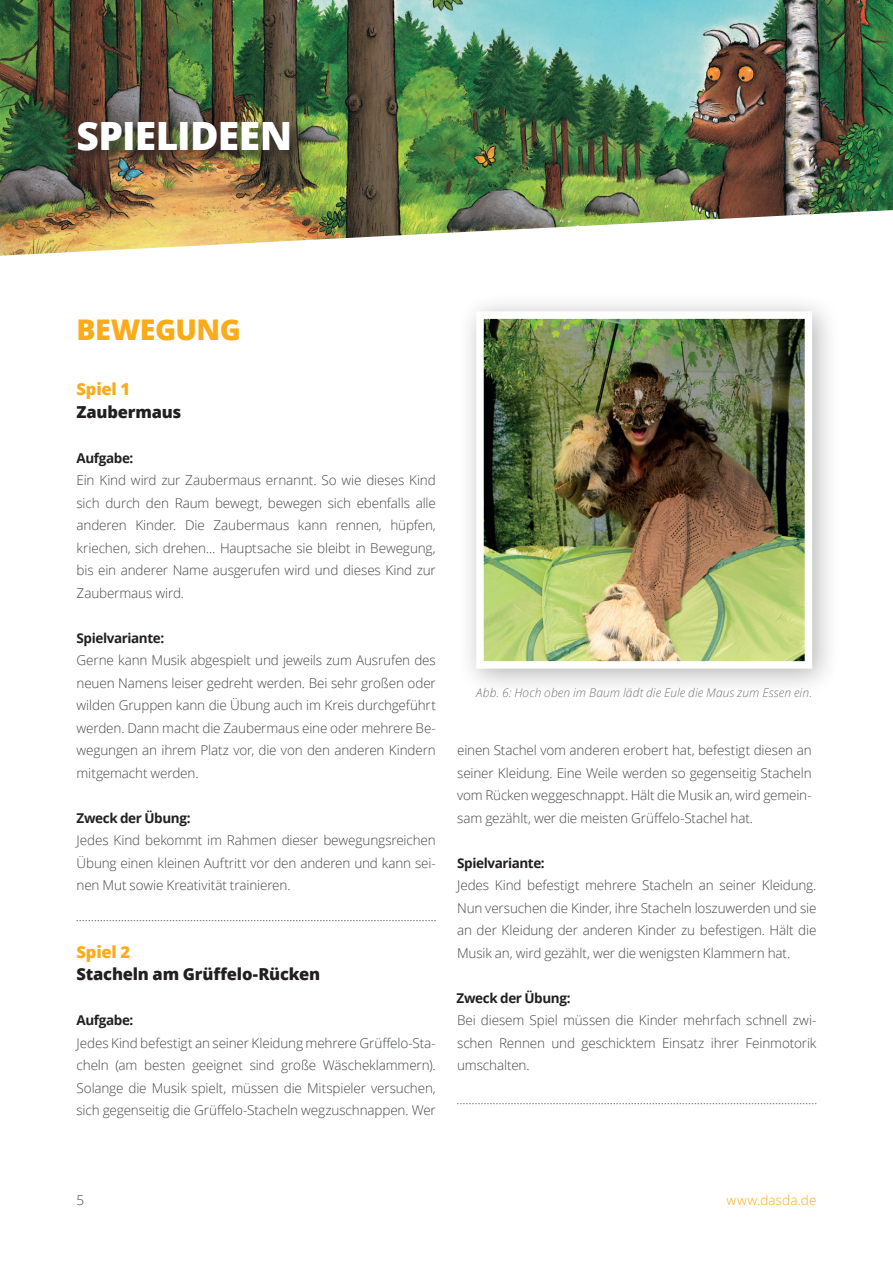
<style>
.page{position:relative;width:893px;height:1263px;background:#fff}
.page>*{position:absolute;margin:0;border:0;box-sizing:border-box;transform-origin:0 0}
.t1{font:800 39px "Open Sans";letter-spacing:-.02em;color:#fff}
.t2{font:800 28.5px "Open Sans";letter-spacing:-.02em;color:#faab1a}
.t3{font:800 16.5px "Open Sans";letter-spacing:-.015em;color:#231f20}
.t4{font:800 16.5px "Open Sans";letter-spacing:-.01em;color:#faab1a}
.t5{font:300 13.5px/22.5px "Open Sans";letter-spacing:-.01em;color:#454647;text-align:justify}
.t6{font:700 13.5px "Open Sans";letter-spacing:-.03em;color:#231f20}
.t7{font:300 13.5px "Open Sans";letter-spacing:.01em;color:#faab1a}
.t8{font:italic 300 12px "Open Sans";letter-spacing:.01em;color:#757679}
</style>
<div class="page">
<svg style="left:77px;top:920px;width:359px;height:1px"></svg>
<img style="left:0;top:0;width:893px;height:256px">
<div style="left:457px;top:292px;width:383px;height:405px;background:#231f20;opacity:.33"></div>
<img style="left:485px;top:320px;width:318px;height:340px">
<div style="left:476px;top:311px;width:336px;height:358px;border:8px solid #fff"></div>
<div style="left:76px;top:120px;width:227px;height:45px;background:#231f20;opacity:.75"></div>
<svg style="left:457px;top:1103px;width:359px;height:1px"></svg>
<h1 class="t1" style="left:77px;top:106px;width:217px">SPIELIDEEN</h1>
<h2 class="t2" style="left:77px;top:308px;width:166px">BEWEGUNG</h2>
<p class="t4" style="left:77px;top:377px;width:55px">Spiel 1</p>
<p class="t3" style="left:77px;top:399px;width:106px">Zaubermaus</p>
<p class="t6" style="left:77px;top:448px;width:58px">Aufgabe:</p>
<p class="t5" style="left:77px;top:469px;width:361px">Ein Kind wird zur Zaubermaus ernannt. So wie dieses Kind sich durch den Raum bewegt, bewegen sich ebenfalls alle anderen Kinder. Die Zaubermaus kann rennen, hüpfen, kriechen, sich drehen… Hauptsache sie bleibt in Bewegung, bis ein anderer Name ausgerufen wird und dieses Kind zur Zaubermaus wird.</p>
<p class="t6" style="left:77px;top:628px;width:89px">Spielvariante:</p>
<p class="t5" style="left:77px;top:649px;width:361px">Gerne kann Musik abgespielt und jeweils zum Ausrufen des neuen Namens leiser gedreht werden. Bei sehr großen oder wilden Gruppen kann die Übung auch im Kreis durchgeführt werden. Dann macht die Zaubermaus eine oder mehrere Be&shy;wegungen an ihrem Platz vor, die von den anderen Kindern mitgemacht werden.</p>
<p class="t6" style="left:77px;top:808px;width:116px">Zweck der Übung:</p>
<p class="t5" style="left:77px;top:829px;width:361px">Jedes Kind bekommt im Rahmen dieser bewegungsreichen Übung einen kleinen Auftritt vor den anderen und kann sei&shy;nen Mut sowie Kreativität trainieren.</p>
<p class="t4" style="left:77px;top:939px;width:55px">Spiel 2</p>
<p class="t3" style="left:77px;top:962px;width:245px">Stacheln am Grüffelo-Rücken</p>
<p class="t8" style="left:476px;top:684px;width:337px">Abb. 6: Hoch oben im Baum lädt die Eule die Maus zum Essen ein.</p>
<p class="t5" style="left:457px;top:739px;width:356px">einen Stachel vom anderen erobert hat, befestigt diesen an seiner Kleidung. Eine Weile werden so gegenseitig Stacheln vom Rücken weggeschnappt. Hält die Musik an, wird gemein&shy;sam gezählt, wer die meisten Grüffelo-Stachel hat.</p>
<p class="t6" style="left:457px;top:853px;width:89px">Spielvariante:</p>
<p class="t5" style="left:457px;top:874px;width:361px">Jedes Kind befestigt mehrere Stacheln an seiner Kleidung.<br>Nun versuchen die Kinder, ihre Stacheln loszuwerden und sie an der Kleidung der anderen Kinder zu befestigen. Hält die Musik an, wird gezählt, wer die wenigsten Klammern hat.</p>
<p class="t6" style="left:457px;top:988px;width:116px">Zweck der Übung:</p>
<p class="t6" style="left:77px;top:1011px;width:58px">Aufgabe:</p>
<p class="t5" style="left:457px;top:1009px;width:361px">Bei diesem Spiel müssen die Kinder mehrfach schnell zwi&shy;schen Rennen und geschicktem Einsatz ihrer Feinmotorik umschalten.</p>
<p class="t5" style="left:77px;top:1031px;width:361px">Jedes Kind befestigt an seiner Kleidung mehrere Grüffelo-Sta&shy;cheln (am besten geeignet sind große Wäscheklammern).<br>Solange die Musik spielt, müssen die Mitspieler versuchen, sich gegenseitig die Grüffelo-Stacheln wegzuschnappen. Wer</p>
<p class="t5" style="left:77px;top:1189px;width:9px">5</p>
<p class="t7" style="left:726px;top:1191px;width:91px">www.dasda.de</p>
</div>
